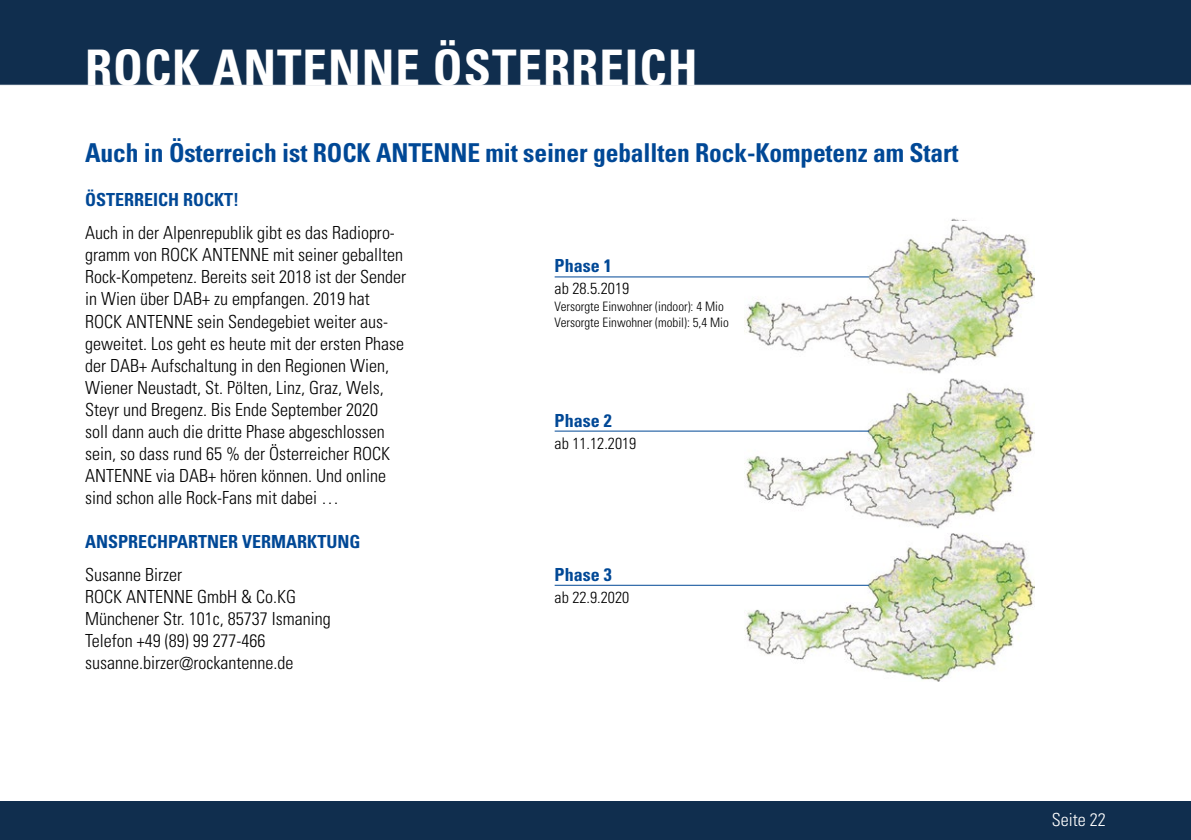
<style>
.page{position:relative;width:1191px;height:840px;background:#fff}
.page>*{position:absolute;margin:0;border:0;box-sizing:border-box;transform-origin:0 0}
.t1{font:700 condensed 49px "Univers";letter-spacing:.02em;color:#fff}
.t2{font:700 condensed 26px "Univers";letter-spacing:-.005em;color:#004896}
.t3{font:300 condensed 18px/22px "Univers";color:#000}
.t4{font:700 condensed 18px "Univers";color:#004896}
.t5{font:300 condensed 18px "Univers";color:#fff}
.t6{font:300 condensed 16px "Univers";color:#000}
.t7{font:300 condensed 13px/16px "Univers";color:#000}
</style>
<div class="page">
<div style="left:0;top:0;width:1191px;height:86px;background:#102e4e"></div>
<div style="left:0;top:800px;width:1191px;height:39px;background:#102e4e"></div>
<img style="left:744px;top:218px;width:290px;height:463px">
<img style="left:744px;top:377px;width:290px;height:152px">
<img style="left:744px;top:221px;width:290px;height:156px">
<hr style="left:554px;top:276px;width:315px;height:1px;background:#004896">
<hr style="left:554px;top:430px;width:315px;height:1px;background:#004896">
<hr style="left:554px;top:584px;width:315px;height:1px;background:#004896">
<h1 class="t1" style="left:85px;top:38px;width:614px">ROCK ANTENNE ÖSTERREICH</h1>
<h2 class="t2" style="left:85px;top:137px;width:875px">Auch in Österreich ist ROCK ANTENNE mit seiner geballten Rock-Kompetenz am Start</h2>
<p class="t4" style="left:85px;top:189px;width:156px">ÖSTERREICH ROCKT!</p>
<p class="t3" style="left:85px;top:222px;width:322px">Auch in der Alpenrepublik gibt es das Radiopro&shy;gramm von ROCK ANTENNE mit seiner geballten Rock-Kompetenz. Bereits seit 2018 ist der Sender in Wien über DAB+ zu empfangen. 2019 hat ROCK ANTENNE sein Sendegebiet weiter aus&shy;geweitet. Los geht es heute mit der ersten Phase der DAB+ Aufschaltung in den Regionen Wien, Wiener Neustadt, St. Pölten, Linz, Graz, Wels, Steyr und Bregenz. Bis Ende September 2020<br>soll dann auch die dritte Phase abgeschlossen sein, so dass rund 65 % der Österreicher ROCK ANTENNE via DAB+ hören können. Und online sind schon alle Rock-Fans mit dabei …</p>
<p class="t4" style="left:85px;top:530px;width:277px">ANSPRECHPARTNER VERMARKTUNG</p>
<p class="t3" style="left:85px;top:563px;width:247px">Susanne Birzer<br>ROCK ANTENNE GmbH &amp; Co.KG<br>Münchener Str. 101c, 85737 Ismaning<br>Telefon +49 (89) 99 277-466 susanne.birzer@rockantenne.de</p>
<p class="t4" style="left:554px;top:255px;width:58px">Phase 1</p>
<p class="t6" style="left:554px;top:279px;width:76px">ab 28.5.2019</p>
<p class="t7" style="left:554px;top:298px;width:176px">Versorgte Einwohner (indoor): 4 Mio<br>Versorgte Einwohner (mobil): 5,4 Mio</p>
<p class="t4" style="left:554px;top:409px;width:58px">Phase 2</p>
<p class="t6" style="left:554px;top:433px;width:83px">ab 11.12.2019</p>
<p class="t4" style="left:554px;top:563px;width:58px">Phase 3</p>
<p class="t6" style="left:554px;top:587px;width:76px">ab 22.9.2020</p>
<p class="t5" style="left:1052px;top:808px;width:55px">Seite 22</p>
</div>
